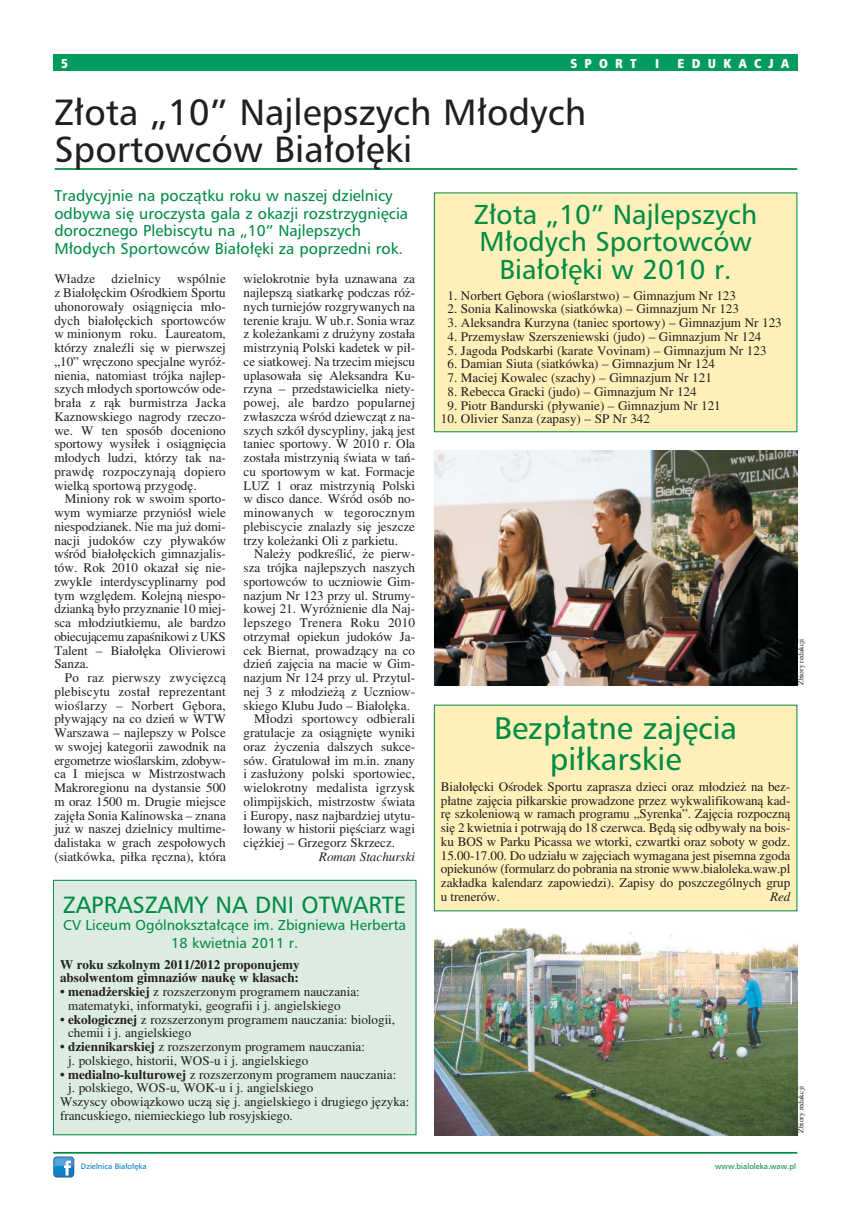
<style>
.page{position:relative;width:850px;height:1205px;background:#fff}
.page>*{position:absolute;margin:0;border:0;box-sizing:border-box;transform-origin:0 0}
.t1{font:35px/36.2px "Humnst 777 PL";color:#231f1f}
.t2{font:30px/31.2px "Humnst 777 PL";color:#008c44;text-align:center}
.t3{font:26.25px/27.5px "Humnst 777 PL";color:#008c44;text-align:center}
.t4{font:22.5px "Humnst 777 PL";color:#008c44}
.t5{font:15px/17.5px "Humnst 777 PL";color:#008c44}
.t6{font:13.75px/17.5px "Humnst 777 PL";color:#008c44;text-align:center}
.t7{font:13.12px/13.8px "Toronto";color:#231f1f;text-align:justify}
.t8{font:700 13.12px/13.8px "Toronto";color:#231f1f}
.t9{font:13.12px "Toronto";letter-spacing:.02em;color:#231f1f}
.t10{font:italic 13.12px "Toronto";color:#231f1f}
.t11{font:12.5px "Humnst 777 X Blk Cn PL";letter-spacing:.58em;color:#fff}
.t12{font:7.5px "Toronto";color:#231f1f}
.t13{font:7.5px "Humnst 777 PL";color:#008c44}
.t14{font:7.5px "Humnst 777 PL";color:#007dc6}
.s1{font-weight:700}
</style>
<div class="page">
<div style="left:53px;top:54px;width:744px;height:17px;background:#009b5d"></div>
<hr style="left:53px;top:1152px;width:744px;height:2px;background:#008c44">
<hr style="left:55px;top:168px;width:742px;height:2px;background:#008c44">
<img style="left:434px;top:451px;width:363px;height:235px">
<img style="left:434px;top:929px;width:363px;height:206px">
<div style="left:53px;top:880px;width:363px;height:255px;background:#ddece2"></div>
<div style="left:53px;top:880px;width:363px;height:255px;border:1px solid #008c44"></div>
<div style="left:434px;top:705px;width:363px;height:206px;background:#ffefb8"></div>
<div style="left:434px;top:193px;width:363px;height:239px;background:#ffefb8"></div>
<svg style="left:53px;top:1156px;width:20px;height:22px"></svg>
<svg style="left:53px;top:1157px;width:21px;height:21px"></svg>
<img style="left:54px;top:1167px;width:20px;height:10px">
<img style="left:54px;top:1157px;width:20px;height:10px">
<svg style="left:64px;top:1160px;width:7px;height:16px"></svg>
<p class="t11" style="left:61px;top:58px;width:8px">5</p>
<p class="t11" style="left:571px;top:58px;width:68px">SPORT</p>
<p class="t11" style="left:655px;top:58px;width:6px">I</p>
<p class="t11" style="left:678px;top:58px;width:113px">EDUKACJA</p>
<h1 class="t1" style="left:54px;top:97px;width:533px">Złota „10” Najlepszych Młodych<br>Sportowców Białołęki</h1>
<p class="t5" style="left:54px;top:188px;width:355px">Tradycyjnie na początku roku w naszej dzielnicy odbywa się uroczysta gala z okazji rozstrzygnięcia dorocznego Plebiscytu na „10” Najlepszych Młodych Sportowców Białołęki za poprzedni rok.</p>
<p class="t7" style="left:54px;top:273px;width:173px">Władze dzielnicy wspólnie z Białołęckim Ośrodkiem Sportu uhonorowały osiągnięcia mło− dych białołęckich sportowców w minionym roku. Laureatom, którzy znaleźli się w pierwszej „10” wręczono specjalne wyróż− nienia, natomiast trójka najlep− szych młodych sportowców ode− brała z rąk burmistrza Jacka Kaznowskiego nagrody rzeczo− we. W ten sposób doceniono sportowy wysiłek i osiągnięcia młodych ludzi, którzy tak na− prawdę rozpoczynają dopiero wielką sportową przygodę.</p>
<p class="t7" style="left:54px;top:493px;width:173px;text-indent:11px">Miniony rok w swoim sporto− wym wymiarze przyniósł wiele niespodzianek. Nie ma już domi− nacji judoków czy pływaków wśród białołęckich gimnazjalis− tów. Rok 2010 okazał się nie− zwykle interdyscyplinarny pod tym względem. Kolejną niespo− dzianką było przyznanie 10 miej− sca młodziutkiemu, ale bardzo obiecującemu zapaśnikowi z UKS Talent – Białołęka Olivierowi Sanza.</p>
<p class="t7" style="left:54px;top:672px;width:173px;text-indent:11px">Po raz pierwszy zwycięzcą plebiscytu został reprezentant wioślarzy – Norbert Gębora, pływający na co dzień w WTW Warszawa – najlepszy w Polsce w swojej kategorii zawodnik na ergometrze wioślarskim, zdobyw− ca I miejsca w Mistrzostwach Makroregionu na dystansie 500 m oraz 1500 m. Drugie miejsce zajęła Sonia Kalinowska – znana już w naszej dzielnicy multime− dalistaka w grach zespołowych (siatkówka, piłka ręczna), która</p>
<p class="t7" style="left:244px;top:273px;width:173px">wielokrotnie była uznawana za najlepszą siatkarkę podczas róż− nych turniejów rozgrywanych na terenie kraju. W ub.r. Sonia wraz z koleżankami z drużyny została mistrzynią Polski kadetek w pił− ce siatkowej. Na trzecim miejscu uplasowała się Aleksandra Ku− rzyna – przedstawicielka niety− powej, ale bardzo popularnej zwłaszcza wśród dziewcząt z na− szych szkół dyscypliny, jaką jest taniec sportowy. W 2010 r. Ola została mistrzynią świata w tań− cu sportowym w kat. Formacje LUZ 1 oraz mistrzynią Polski w disco dance. Wśród osób no− minowanych w tegorocznym plebiscycie znalazły się jeszcze trzy koleżanki Oli z parkietu.</p>
<p class="t7" style="left:254px;top:548px;width:162px">Należy podkreślić, że pierw−</p>
<p class="t7" style="left:244px;top:562px;width:173px">sza trójka najlepszych naszych</p>
<p class="t7" style="left:244px;top:576px;width:173px">sportowców to uczniowie Gim−</p>
<p class="t7" style="left:244px;top:590px;width:173px">nazjum Nr 123 przy ul. Strumy−</p>
<p class="t7" style="left:244px;top:603px;width:173px">kowej 21. Wyróżnienie dla Naj−</p>
<p class="t9" style="left:244px;top:618px;width:173px">lepszego Trenera Roku 2010</p>
<p class="t7" style="left:244px;top:631px;width:173px">otrzymał opiekun judoków Ja−</p>
<p class="t7" style="left:244px;top:645px;width:173px">cek Biernat, prowadzący na co</p>
<p class="t7" style="left:244px;top:658px;width:173px">dzień zajęcia na macie w Gim−</p>
<p class="t7" style="left:244px;top:672px;width:173px">nazjum Nr 124 przy ul. Przytul−</p>
<p class="t7" style="left:244px;top:686px;width:173px">nej 3 z młodzieżą z Uczniow−</p>
<p class="t7" style="left:244px;top:700px;width:168px">skiego Klubu Judo – Białołęka.</p>
<p class="t9" style="left:254px;top:714px;width:162px">Młodzi sportowcy odbierali</p>
<p class="t7" style="left:244px;top:727px;width:173px">gratulacje za osiągnięte wyniki</p>
<p class="t7" style="left:244px;top:741px;width:173px">oraz życzenia dalszych sukce−</p>
<p class="t7" style="left:244px;top:755px;width:173px">sów. Gratulował im m.in. znany</p>
<p class="t7" style="left:244px;top:768px;width:173px">i zasłużony polski sportowiec,</p>
<p class="t7" style="left:244px;top:782px;width:173px">wielokrotny medalista igrzysk</p>
<p class="t7" style="left:244px;top:796px;width:173px">olimpijskich, mistrzostw świata</p>
<p class="t7" style="left:244px;top:810px;width:173px">i Europy, nasz najbardziej utytu−</p>
<p class="t7" style="left:244px;top:823px;width:173px">łowany w historii pięściarz wagi</p>
<p class="t7" style="left:244px;top:837px;width:153px">ciężkiej – Grzegorz Skrzecz.</p>
<p class="t10" style="left:319px;top:852px;width:98px">Roman Stachurski</p>
<h3 class="t4" style="left:63px;top:895px;width:345px">ZAPRASZAMY NA DNI OTWARTE</h3>
<p class="t6" style="left:63px;top:918px;width:344px">CV Liceum Ogólnokształcące im. Zbigniewa Herberta<br>18 kwietnia 2011 r.</p>
<p class="t8" style="left:60px;top:959px;width:241px">W roku szkolnym 2011/2012 proponujemy absolwentom gimnaziów naukę w klasach:</p>
<p class="t7" style="left:68px;top:986px;width:293px;text-indent:-8px"><span class="s1">• menadżerskiej</span> z rozszerzonym programem nauczania: matematyki, informatyki, geografii i j. angielskiego</p>
<p class="t7" style="left:68px;top:1014px;width:329px;text-indent:-8px"><span class="s1">• ekologicznej</span> z rozszerzonym programem nauczania: biologii, chemii i j. angielskiego</p>
<p class="t7" style="left:68px;top:1041px;width:298px;text-indent:-8px"><span class="s1">• dziennikarskiej</span> z rozszerzonym programem nauczania: j. polskiego, historii, WOS−u i j. angielskiego</p>
<p class="t7" style="left:60px;top:1069px;width:338px"><span class="s1">• medialno−kulturowej</span> z rozszerzonym programem nauczania:</p>
<p class="t7" style="left:68px;top:1082px;width:247px">j. polskiego, WOS−u, WOK−u i j. angielskiego</p>
<p class="t7" style="left:60px;top:1096px;width:351px">Wszyscy obowiązkowo uczą się j. angielskiego i drugiego języka:</p>
<p class="t7" style="left:60px;top:1110px;width:234px">francuskiego, niemieckiego lub rosyjskiego.</p>
<h3 class="t3" style="left:474px;top:203px;width:284px">Złota „10” Najlepszych<br>Młodych Sportowców<br>Białołęki w 2010 r.</h3>
<p class="t7" style="left:448px;top:290px;width:290px">1. Norbert Gębora (wioślarstwo) – Gimnazjum Nr 123</p>
<p class="t7" style="left:448px;top:303px;width:293px">2. Sonia Kalinowska (siatkówka) – Gimnazjum Nr 123</p>
<p class="t7" style="left:448px;top:317px;width:336px">3. Aleksandra Kurzyna (taniec sportowy) – Gimnazjum Nr 123</p>
<p class="t7" style="left:448px;top:331px;width:316px">4. Przemysław Szerszeniewski (judo) – Gimnazjum Nr 124</p>
<p class="t7" style="left:448px;top:345px;width:321px">5. Jagoda Podskarbi (karate Vovinam) – Gimnazjum Nr 123</p>
<p class="t7" style="left:448px;top:358px;width:269px">6. Damian Siuta (siatkówka) – Gimnazjum Nr 124</p>
<p class="t7" style="left:448px;top:372px;width:266px">7. Maciej Kowalec (szachy) – Gimnazjum Nr 121</p>
<p class="t7" style="left:448px;top:386px;width:251px">8. Rebecca Gracki (judo) – Gimnazjum Nr 124</p>
<p class="t7" style="left:448px;top:400px;width:275px">9. Piotr Bandurski (pływanie) – Gimnazjum Nr 121</p>
<p class="t7" style="left:441px;top:413px;width:211px">10. Olivier Sanza (zapasy) – SP Nr 342</p>
<p class="t12" style="left:798px;top:685px;width:48px;rotate:-90deg">Zbiory redakcji</p>
<h2 class="t2" style="left:494px;top:715px;width:244px">Bezpłatne zajęcia piłkarskie</h2>
<p class="t7" style="left:441px;top:781px;width:351px">Białołęcki Ośrodek Sportu zaprasza dzieci oraz młodzież na bez− płatne zajęcia piłkarskie prowadzone przez wykwalifikowaną kad− rę szkoleniową w ramach programu „Syrenka”. Zajęcia rozpoczną się 2 kwietnia i potrwają do 18 czerwca. Będą się odbywały na bois− ku BOS w Parku Picassa we wtorki, czwartki oraz soboty w godz.<br>15.00−17.00. Do udziału w zajęciach wymagana jest pisemna zgoda opiekunów (formularz do pobrania na stronie www.bialoleka.waw.pl zakładka kalendarz zapowiedzi). Zapisy do poszczególnych grup u trenerów.</p>
<p class="t10" style="left:770px;top:892px;width:22px">Red</p>
<p class="t12" style="left:798px;top:1133px;width:48px;rotate:-90deg">Zbiory redakcji</p>
<p class="t14" style="left:81px;top:1163px;width:67px">Dzielnica Białołęka</p>
<p class="t13" style="left:715px;top:1163px;width:82px">www.bialoleka.waw.pl</p>
</div>
